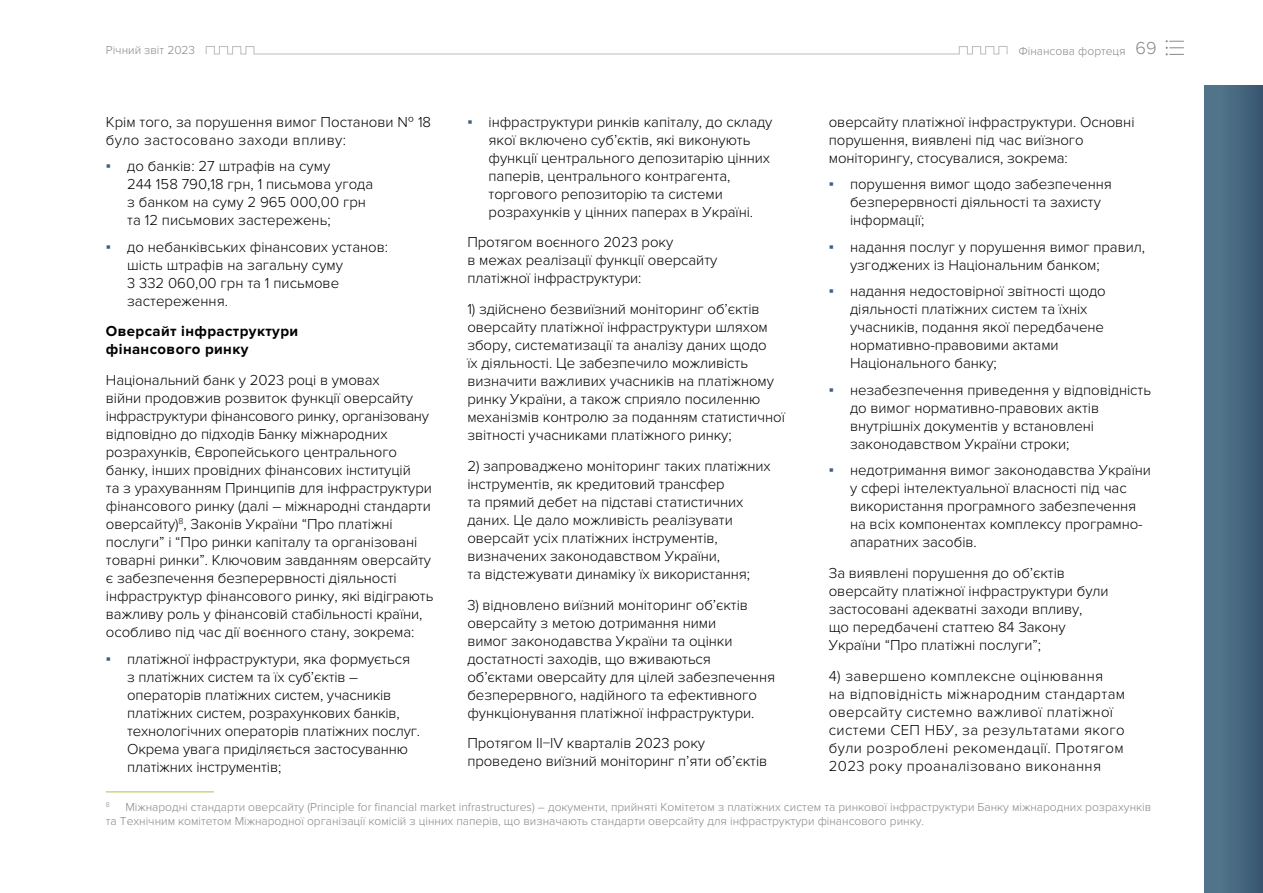
<style>
.page{position:relative;width:1263px;height:893px;background:#fff}
.page>*{position:absolute;margin:0;border:0;box-sizing:border-box;transform-origin:0 0}
.t1{font:300 15px/18px "Proxima Nova";letter-spacing:-.005em;color:#000}
.t2{font:300 15px/18px "Proxima Nova";letter-spacing:.025em;color:#000}
.t3{font:700 15px/18px "Proxima Nova";letter-spacing:.025em;color:#000}
.t4{font:300 12px/14.4px "Proxima Nova";color:#878787}
.t5{font:300 7.05px "Proxima Nova";color:#878787}
.s1{font-size:18px}
.s2{font-family:"Arial Narrow";font-weight:400;color:#3c5f82}
</style>
<div class="page">
<svg style="left:1166px;top:40px;width:18px;height:15px"></svg>
<svg style="left:205px;top:46px;width:803px;height:9px"></svg>
<hr style="left:106px;top:791px;width:108px;height:1px;background:#a2c748">
<div style="left:1204px;top:85px;width:59px;height:808px;background:linear-gradient(to right,#557b90,#3a5771)"></div>
<p class="t4" style="left:106px;top:43px;width:91px">Річний звіт 2023</p>
<p class="t4" style="left:1018px;top:44px;width:140px">Фінансова фортеця <span class="s1">69</span></p>
<p class="t1" style="left:106px;top:113px;width:327px">Крім того, за порушення вимог Постанови № 18 було застосовано заходи впливу:</p>
<p class="t1" style="left:127px;top:157px;width:248px;text-indent:-21px"><span class="s2">▪</span> до банків: 27 штрафів на суму<br>244 158 790,18 грн, 1 письмова угода з банком на суму 2 965 000,00 грн та 12 письмових застережень;</p>
<p class="t1" style="left:127px;top:238px;width:263px;text-indent:-21px"><span class="s2">▪</span> до небанківських фінансових установ: шість штрафів на загальну суму<br>3 332 060,00 грн та 1 письмове застереження.</p>
<p class="t3" style="left:106px;top:323px;width:194px">Оверсайт інфраструктури фінансового ринку</p>
<p class="t1" style="left:106px;top:371px;width:329px">Національний банк у 2023 році в умовах<br>війни продовжив розвиток функції оверсайту інфраструктури фінансового ринку, oрганізовану відповідно до підходів Банку міжнародних розрахунків, Європейського центрального банку, інших провідних фінансових інституцій<br>та з урахуванням Принципів для інфраструктури фінансового ринку (далі – міжнародні стандарти оверсайту)<sup>8</sup>, Законів України “Про платіжні послуги” і “Про ринки капіталу та організовані товарні ринки”. Ключовим завданням оверсайту є забезпечення безперервності діяльності інфраструктур фінансового ринку, які відіграють важливу роль у фінансовій стабільності країни, особливо під час дії воєнного стану, зокрема:</p>
<p class="t1" style="left:127px;top:650px;width:295px;text-indent:-21px"><span class="s2">▪</span> платіжної інфраструктури, яка формується з платіжних систем та їх суб’єктів – операторів платіжних систем, учасників платіжних систем, розрахункових банків, технологічних операторів платіжних послуг.<br>Окрема увага приділяється застосуванню платіжних інструментів;</p>
<p class="t5" style="left:106px;top:800px;width:5px">8</p>
<p class="t1" style="left:829px;top:113px;width:307px">оверсайту платіжної інфраструктури. Основні порушення, виявлені під час виїзного моніторингу, стосувалися, зокрема:</p>
<p class="t1" style="left:850px;top:175px;width:263px;text-indent:-21px"><span class="s2">▪</span> порушення вимог щодо забезпечення безперервності діяльності та захисту інформації;</p>
<p class="t1" style="left:850px;top:238px;width:297px;text-indent:-21px"><span class="s2">▪</span> надання послуг у порушення вимог правил, узгоджених із Національним банком;</p>
<p class="t1" style="left:850px;top:282px;width:257px;text-indent:-21px"><span class="s2">▪</span> надання недостовірної звітності щодо діяльності платіжних систем та їхніх учасників, подання якої передбачене нормативно-правовими актами Національного банку;</p>
<p class="t1" style="left:850px;top:381px;width:302px;text-indent:-21px"><span class="s2">▪</span> незабезпечення приведення у відповідність до вимог нормативно-правових актів внутрішніх документів у встановлені законодавством України строки;</p>
<p class="t1" style="left:850px;top:461px;width:302px;text-indent:-21px"><span class="s2">▪</span> недотримання вимог законодавства України у сфері інтелектуальної власності під час використання програмного забезпечення на всіх компонентах комплексу програмно&shy;апаратних засобів.</p>
<p class="t1" style="left:829px;top:564px;width:281px">За виявлені порушення до об’єктів оверсайту платіжної інфраструктури були застосовані адекватні заходи впливу,<br>що передбачені статтею 84 Закону України “Про платіжні послуги”;</p>
<p class="t2" style="left:829px;top:667px;width:298px">4) завершено комплексне оцінювання<br>на відповідність міжнародним стандартам оверсайту системно важливої платіжної системи СЕП НБУ, за результатами якого були розроблені рекомендації. Протягом 2023 року проаналізовано виконання</p>
<p class="t1" style="left:489px;top:113px;width:285px;text-indent:-21px"><span class="s2">▪</span> інфраструктури ринків капіталу, до складу якої включено суб’єктів, які виконують функції центрального депозитарію цінних паперів, центрального контрагента, торгового репозиторію та системи розрахунків у цінних паперах в Україні.</p>
<p class="t1" style="left:467px;top:234px;width:251px">Протягом воєнного 2023 року<br>в межах реалізації функції оверсайту платіжної інфраструктури:</p>
<p class="t1" style="left:467px;top:300px;width:319px">1) здійснено безвиїзний моніторинг об’єктів оверсайту платіжної інфраструктури шляхом збору, систематизації та аналізу даних щодо<br>їх діяльності. Це забезпечило можливість визначити важливих учасників на платіжному ринку України, а також сприяло посиленню механізмів контролю за поданням статистичної звітності учасниками платіжного ринку;</p>
<p class="t1" style="left:467px;top:457px;width:305px">2) запроваджено моніторинг таких платіжних інструментів, як кредитовий трансфер<br>та прямий дебет на підставі статистичних даних. Це дало можливість реалізувати оверсайт усіх платіжних інструментів, визначених законодавством України,<br>та відстежувати динаміку їх використання;</p>
<p class="t1" style="left:467px;top:596px;width:309px">3) відновлено виїзний моніторинг об’єктів оверсайту з метою дотримання ними<br>вимог законодавства України та оцінки достатності заходів, що вживаються об’єктами оверсайту для цілей забезпечення безперервного, надійного та ефективного функціонування платіжної інфраструктури.</p>
<p class="t1" style="left:467px;top:735px;width:301px">Протягом ІІ−IV кварталів 2023 року проведено виїзний моніторинг п’яти об’єктів</p>
<p class="t4" style="left:106px;top:799px;width:1047px;text-indent:20px">Міжнародні стандарти оверсайту (Principle for financial market infrastructures) – документи, прийняті Комітетом з платіжних систем та ринкової інфраструктури Банку міжнародних розрахунків та Технічним комітетом Міжнародної організації комісій з цінних паперів, що визначають стандарти оверсайту для інфраструктури фінансового ринку.</p>
</div>
